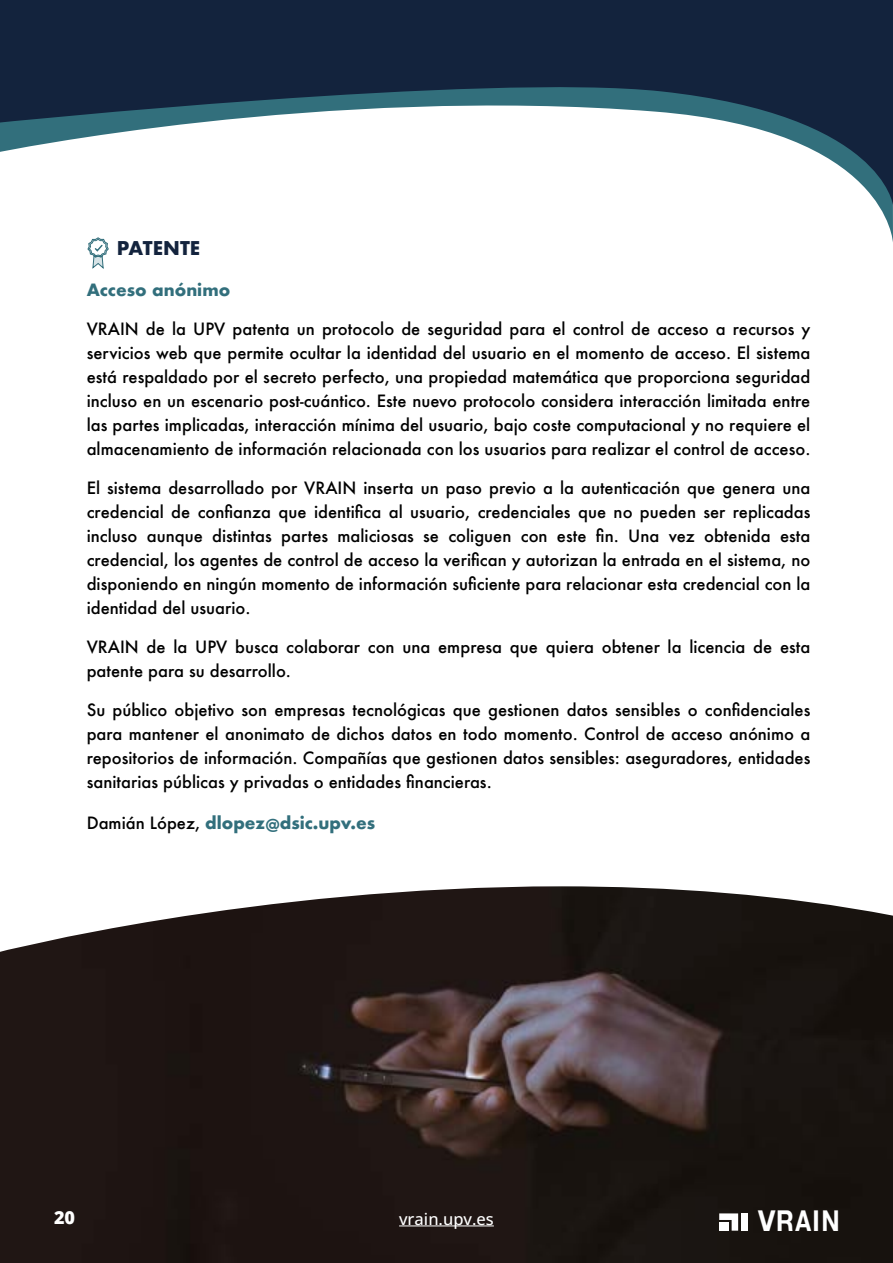
<style>
.page{position:relative;width:893px;height:1263px;background:#fff}
.page>*{position:absolute;margin:0;border:0;box-sizing:border-box;transform-origin:0 0}
.t1{font:700 30.15px "Helvetica Neue";letter-spacing:.045em;color:#fff;scale:.91 1}
.t2{font:700 18.45px "Futura";color:#13233d}
.t3{font:800 18px "Open Sans";color:#fff}
.t4{font:500 16.5px/24px "Futura";color:#000;text-align:justify}
.t5{font:700 16.5px "Futura";color:#326f7c}
.t6{font:500 16.5px "Open Sans";color:#fff}
.s1{font-weight:500;color:#000}
</style>
<div class="page">
<svg style="left:87px;top:243px;width:22px;height:26px"></svg>
<img style="left:0;top:886px;width:893px;height:377px">
<hr style="left:399px;top:1226px;width:95px;height:1px;background:#fff">
<svg style="left:0;top:0;width:893px;height:205px;fill:#13233d"></svg>
<div style="left:741px;top:1213px;width:7px;height:18px;background:#fff"></div>
<svg style="left:719px;top:1213px;width:19px;height:18px"></svg>
<p class="t2" style="left:117px;top:235px;width:85px">PATENTE</p>
<p class="t5" style="left:87px;top:278px;width:145px">Acceso anónimo</p>
<p class="t4" style="left:87px;top:317px;width:725px">VRAIN de la UPV patenta un protocolo de seguridad para el control de acceso a recursos y servicios web que permite ocultar la identidad del usuario en el momento de acceso. El sistema está respaldado por el secreto perfecto, una propiedad matemática que proporciona seguridad incluso en un escenario post-cuántico. Este nuevo protocolo considera interacción limitada entre las partes implicadas, interacción mínima del usuario, bajo coste computacional y no requiere el almacenamiento de información relacionada con los usuarios para realizar el control de acceso.</p>
<p class="t4" style="left:87px;top:476px;width:725px">El sistema desarrollado por VRAIN inserta un paso previo a la autenticación que genera una credencial de confianza que identifica al usuario, credenciales que no pueden ser replicadas incluso aunque distintas partes maliciosas se coliguen con este fin. Una vez obtenida esta credencial, los agentes de control de acceso la verifican y autorizan la entrada en el sistema, no disponiendo en ningún momento de información suficiente para relacionar esta credencial con la identidad del usuario.</p>
<p class="t4" style="left:87px;top:635px;width:725px">VRAIN de la UPV busca colaborar con una empresa que quiera obtener la licencia de esta patente para su desarrollo.</p>
<p class="t4" style="left:87px;top:698px;width:725px">Su público objetivo son empresas tecnológicas que gestionen datos sensibles o confidenciales para mantener el anonimato de dichos datos en todo momento. Control de acceso anónimo a repositorios de información. Compañías que gestionen datos sensibles: aseguradores, entidades sanitarias públicas y privadas o entidades financieras.</p>
<p class="t5" style="left:87px;top:811px;width:290px"><span class="s1">Damián López,</span> dlopez@dsic.upv.es</p>
<p class="t3" style="left:54px;top:1203px;width:23px">20</p>
<p class="t6" style="left:399px;top:1208px;width:96px">vrain.upv.es</p>
<h1 class="t1" style="left:758px;top:1198px;width:91px">VRAIN</h1>
</div>
